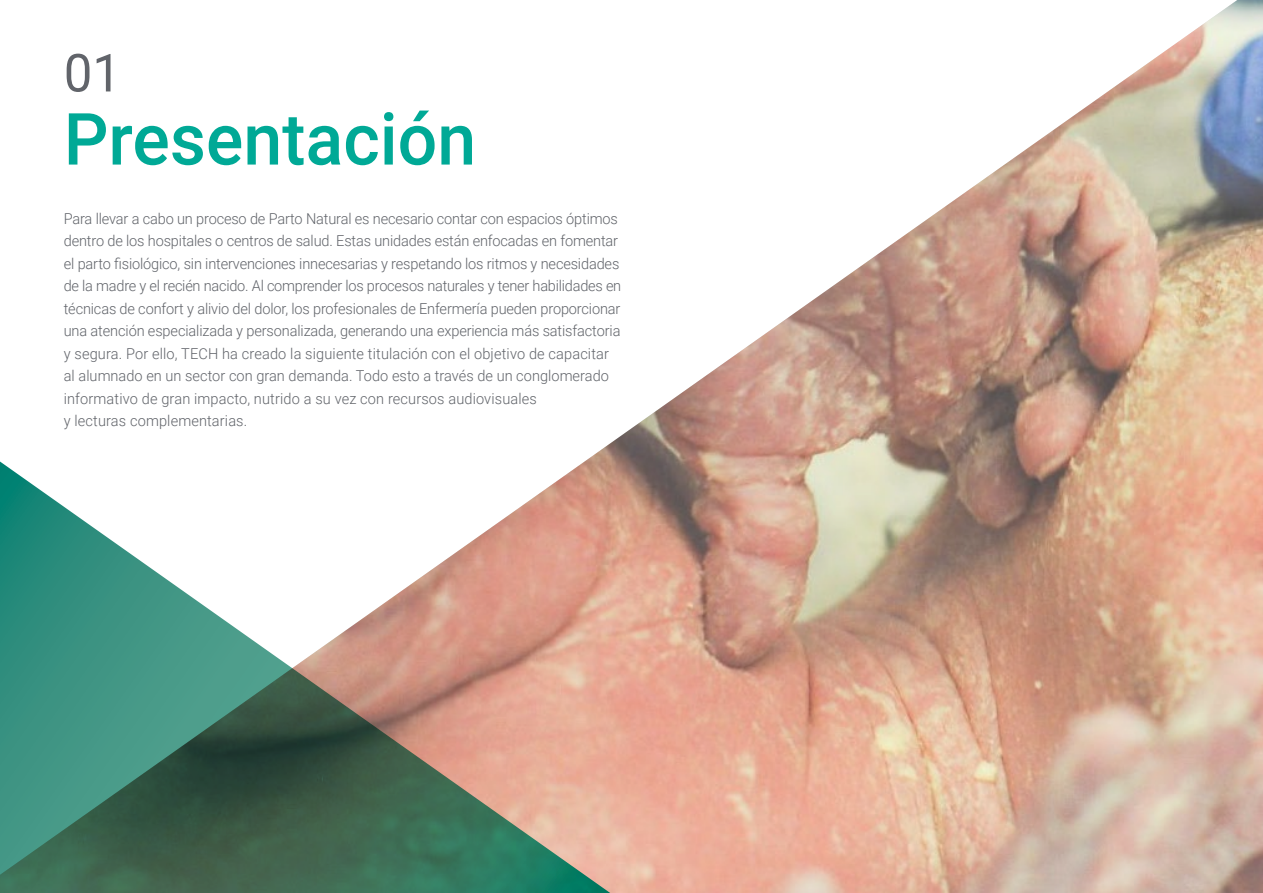
<style>
.page{position:relative;width:1263px;height:893px;background:#fff}
.page>*{position:absolute;margin:0;border:0;box-sizing:border-box;transform-origin:0 0}
.t1{font:500 72px "Roboto";color:#00a996}
.t2{font:52.5px "Roboto";color:#61646a}
.t3{font:300 15px/22.5px "Roboto";letter-spacing:-.01em;color:#61646a}
</style>
<div class="page">
<img style="left:606px;top:0;width:657px;height:893px">
<svg style="left:0;top:446px;width:640px;height:447px"></svg>
<h2 class="t2" style="left:64px;top:36px;width:59px">01</h2>
<h1 class="t1" style="left:64px;top:89px;width:414px">Presentación</h1>
<p class="t3" style="left:64px;top:207px;width:559px">Para llevar a cabo un proceso de Parto Natural es necesario contar con espacios óptimos dentro de los hospitales o centros de salud. Estas unidades están enfocadas en fomentar el parto fisiológico, sin intervenciones innecesarias y respetando los ritmos y necesidades de la madre y el recién nacido. Al comprender los procesos naturales y tener habilidades en técnicas de confort y alivio del dolor, los profesionales de Enfermería pueden proporcionar una atención especializada y personalizada, generando una experiencia más satisfactoria y segura. Por ello, TECH ha creado la siguiente titulación con el objetivo de capacitar al alumnado en un sector con gran demanda. Todo esto a través de un conglomerado informativo de gran impacto, nutrido a su vez con recursos audiovisuales<br>y lecturas complementarias.</p>
</div>
